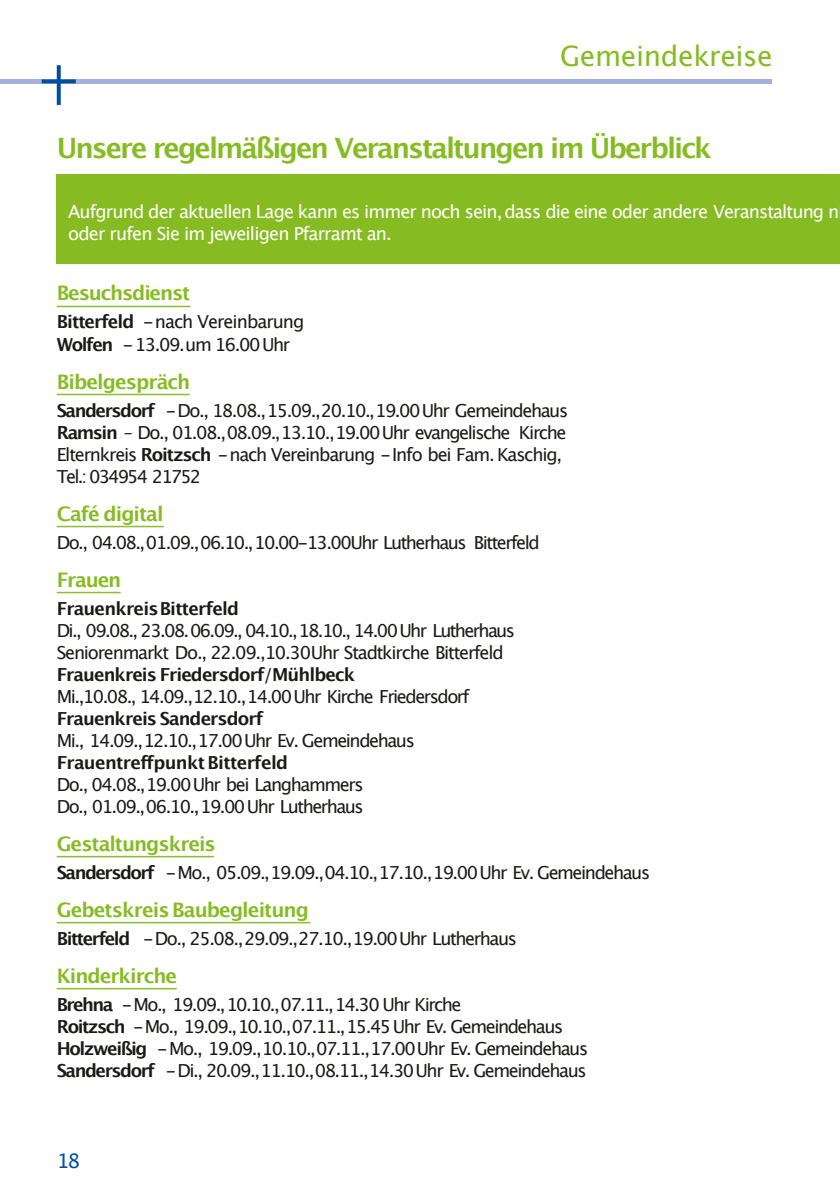
<style>
.page{position:relative;width:840px;height:1191px;background:#fff}
.page>*{position:absolute;margin:0;border:0;box-sizing:border-box;transform-origin:0 0}
.t1{font:700 28px "Lucida Grande";letter-spacing:-.07em;color:#86bc22}
.t2{font:28px "Lucida Grande";letter-spacing:-.015em;color:#86bc22}
.t3{font:700 20px "Lucida Grande";letter-spacing:-.05em;color:#86bc22}
.t4{font:20px "Lucida Grande";color:#004e9f}
.t5{font:18px/22px "Lucida Grande";letter-spacing:-.08em;color:#1a1a18}
.t6{font:18px/22px "Lucida Grande";letter-spacing:-.05em;color:#fff}
.t7{font:700 18px "Lucida Grande";letter-spacing:-.04em;color:#1a1a18}
.t8{font:18px/22px "Lucida Grande";letter-spacing:-.055em;color:#1a1a18}
.s1{font-weight:700}
</style>
<div class="page">
<hr style="left:57px;top:306px;width:133px;height:1px;background:#86bc22">
<hr style="left:57px;top:394px;width:132px;height:1px;background:#86bc22">
<hr style="left:57px;top:526px;width:107px;height:1px;background:#86bc22">
<hr style="left:57px;top:592px;width:63px;height:1px;background:#86bc22">
<hr style="left:57px;top:856px;width:156px;height:1px;background:#86bc22">
<hr style="left:57px;top:922px;width:253px;height:1px;background:#86bc22">
<hr style="left:57px;top:988px;width:119px;height:1px;background:#86bc22">
<div style="left:57px;top:174px;width:782px;height:90px;background:#86bc22"></div>
<hr style="left:0;top:79px;width:771px;height:4px;background:#a5b0db">
<svg style="left:57px;top:65px;width:4px;height:40px"></svg>
<svg style="left:42px;top:79px;width:34px;height:4px"></svg>
<h1 class="t2" style="left:559px;top:44px;width:214px">Gemeindekreise</h1>
<h1 class="t1" style="left:57px;top:136px;width:656px">Unsere regelmäßigen Veranstaltungen im Überblick</h1>
<p class="t6" style="left:68px;top:202px;width:772px">Aufgrund der aktuellen Lage kann es immer noch sein, dass die eine oder andere Veranstaltung n oder rufen Sie im jeweiligen Pfarramt an.</p>
<p class="t3" style="left:57px;top:285px;width:135px">Besuchsdienst</p>
<p class="t8" style="left:57px;top:312px;width:249px"><span class="s1">Bitterfeld</span> -nach Vereinbarung<br><span class="s1">Wolfen</span> -13.09.um 16.00 Uhr</p>
<p class="t3" style="left:57px;top:373px;width:135px">Bibelgespräch</p>
<p class="t5" style="left:57px;top:400px;width:512px"><span class="s1">Sandersdorf</span> - Do., 18.08.,15.09.,20.10.,19.00Uhr Gemeindehaus <span class="s1">Ramsin</span> – Do., 01.08.,08.09.,13.10.,19.00Uhr evangelische Kirche Elternkreis <span class="s1">Roitzsch</span> -nach Vereinbarung -Info bei Fam. Kaschig, Tel.: 034954 21752</p>
<p class="t3" style="left:57px;top:505px;width:108px">Café digital</p>
<p class="t5" style="left:57px;top:532px;width:484px">Do., 04.08.,01.09.,06.10.,10.00-13.00Uhr Lutherhaus Bitterfeld</p>
<p class="t3" style="left:57px;top:571px;width:66px">Frauen</p>
<p class="t7" style="left:57px;top:600px;width:184px">FrauenkreisBitterfeld</p>
<p class="t5" style="left:57px;top:620px;width:459px">Di., 09.08., 23.08.06.09., 04.10.,18.10., 14.00 Uhr Lutherhaus Seniorenmarkt Do., 22.09.,10.30Uhr Stadtkirche Bitterfeld <span class="s1">Frauenkreis Friedersdorf</span>/<span class="s1">Mühlbeck<br></span>Mi.,10.08., 14.09.,12.10.,14.00 Uhr Kirche Friedersdorf</p>
<p class="t7" style="left:57px;top:710px;width:208px">Frauenkreis Sandersdorf</p>
<p class="t5" style="left:57px;top:730px;width:359px">Mi., 14.09.,12.10.,17.00Uhr Ev. Gemeindehaus</p>
<p class="t7" style="left:57px;top:754px;width:233px">Frauentreffpunkt Bitterfeld</p>
<p class="t5" style="left:57px;top:774px;width:308px">Do., 04.08.,19.00Uhr bei Langhammers<br>Do., 01.09.,06.10.,19.00 Uhr Lutherhaus</p>
<p class="t3" style="left:57px;top:835px;width:161px">Gestaltungskreis</p>
<p class="t5" style="left:57px;top:862px;width:594px"><span class="s1">Sandersdorf</span> - Mo., 05.09.,19.09.,04.10.,17.10.,19.00Uhr Ev. Gemeindehaus</p>
<p class="t3" style="left:57px;top:901px;width:254px">Gebetskreis Baubegleitung</p>
<p class="t5" style="left:57px;top:928px;width:461px"><span class="s1">Bitterfeld</span> -Do., 25.08.,29.09.,27.10.,19.00Uhr Lutherhaus</p>
<p class="t3" style="left:57px;top:967px;width:122px">Kinderkirche</p>
<p class="t5" style="left:57px;top:994px;width:532px"><span class="s1">Brehna</span> - Mo., 19.09.,10.10.,07.11.,14.30 Uhr Kirche<br><span class="s1">Roitzsch</span> - Mo., 19.09.,10.10.,07.11.,15.45 Uhr Ev. Gemeindehaus <span class="s1">Holzweißig</span> - Mo., 19.09.,10.10.,07.11.,17.00Uhr Ev. Gemeindehaus <span class="s1">Sandersdorf</span> - Di., 20.09.,11.10.,08.11.,14.30Uhr Ev. Gemeindehaus</p>
<p class="t4" style="left:57px;top:1152px;width:25px">18</p>
</div>
